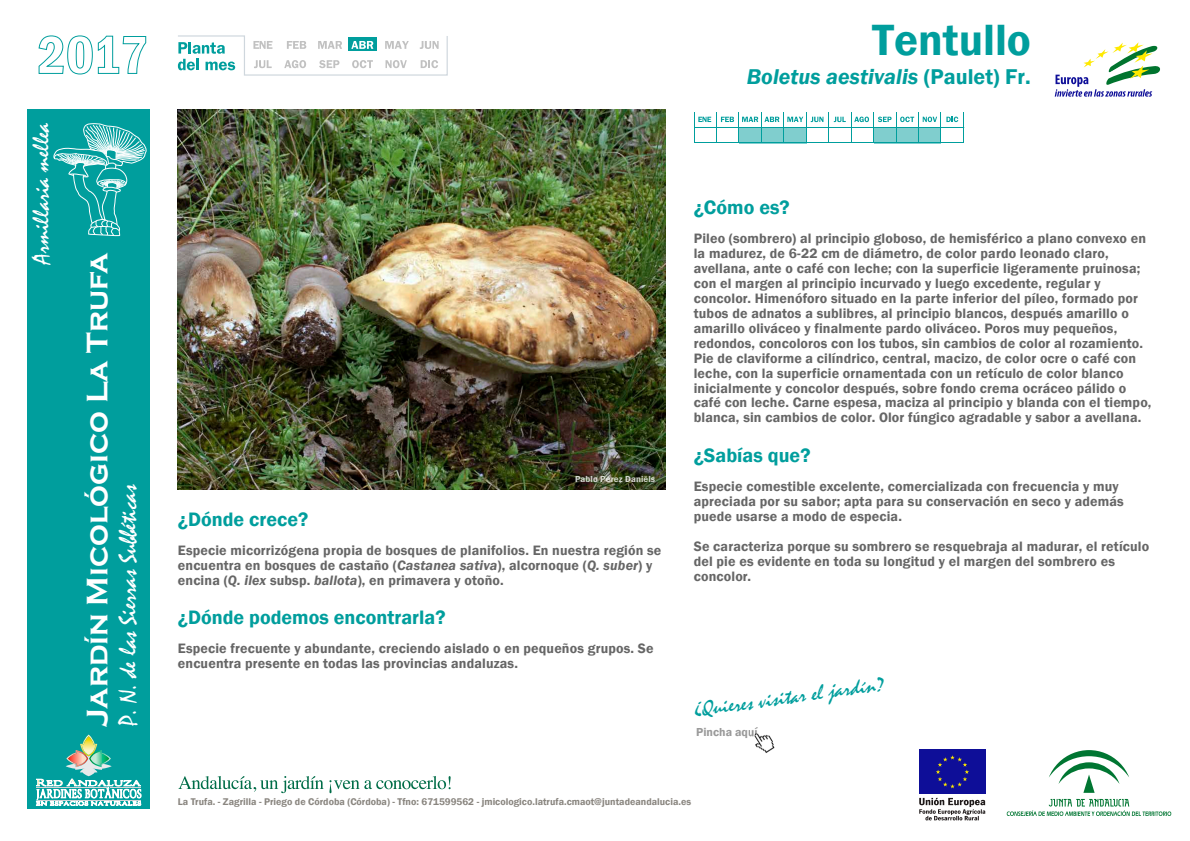
<style>
.page{position:relative;width:1190px;height:841px;background:#fff}
.page>*{position:absolute;margin:0;border:0;box-sizing:border-box;transform-origin:0 0}
.t1{font:600 45px "Franklin Gothic";color:#009e9d}
.t2{font:700 30.6px "Copperplate Gothic";color:#fff}
.t3{font:25.2px "Mistral";color:#fff}
.t4{font:24.1px "Mistral";color:#fff}
.t5{font:italic 600 22px "Franklin Gothic";letter-spacing:.005em;color:#009e9d}
.t6{font:21.8px "Mistral";color:#009e9d}
.t7{font:600 20px "Franklin Gothic";color:#009e9d}
.t8{font:600 14px/15px "Franklin Gothic";letter-spacing:.01em;color:#666}
.t9{font:600 11.9px "Franklin Gothic";color:#9a9a9a}
.t10{font:600 10px "Franklin Gothic";color:#8a8680}
.t11{font:600 9px "Franklin Gothic";letter-spacing:.01em;color:#fff}
.s1{font-style:normal}
.s2{font-style:italic}
</style>
<div class="page">
<div style="left:27px;top:109px;width:123px;height:699px;background:#009e9d"></div>
<svg style="left:53px;top:123px;width:94px;height:114px"></svg>
<img style="left:178px;top:109px;width:487px;height:380px">
<svg style="left:177px;top:35px;width:271px;height:41px"></svg>
<img style="left:750px;top:728px;width:25px;height:25px">
<svg style="left:38px;top:35px;width:109px;height:40px"></svg>
<div style="left:874px;top:127px;width:67px;height:16px;background:#80cece"></div>
<div style="left:739px;top:127px;width:68px;height:16px;background:#80cece"></div>
<svg style="left:698px;top:117px;width:13px;height:5px"></svg>
<hr style="left:694px;top:127px;width:270px;height:1px;background:#009e9d">
<hr style="left:694px;top:143px;width:270px;height:1px;background:#009e9d">
<hr style="left:694px;top:112px;width:1px;height:31px;background:#009e9d">
<hr style="left:963px;top:112px;width:1px;height:31px;background:#009e9d">
<hr style="left:716px;top:112px;width:1px;height:31px;background:#009e9d">
<hr style="left:739px;top:112px;width:1px;height:31px;background:#009e9d">
<hr style="left:761px;top:112px;width:1px;height:31px;background:#009e9d">
<hr style="left:783px;top:112px;width:1px;height:31px;background:#009e9d">
<hr style="left:806px;top:112px;width:1px;height:31px;background:#009e9d">
<hr style="left:828px;top:112px;width:1px;height:31px;background:#009e9d">
<hr style="left:851px;top:112px;width:1px;height:31px;background:#009e9d">
<hr style="left:873px;top:112px;width:1px;height:31px;background:#009e9d">
<hr style="left:896px;top:112px;width:1px;height:31px;background:#009e9d">
<hr style="left:918px;top:112px;width:1px;height:31px;background:#009e9d">
<hr style="left:941px;top:112px;width:1px;height:31px;background:#009e9d">
<svg style="left:721px;top:117px;width:13px;height:5px"></svg>
<svg style="left:742px;top:117px;width:16px;height:5px"></svg>
<svg style="left:764px;top:117px;width:15px;height:5px"></svg>
<svg style="left:787px;top:117px;width:16px;height:5px"></svg>
<svg style="left:811px;top:117px;width:12px;height:5px"></svg>
<svg style="left:834px;top:117px;width:12px;height:5px"></svg>
<svg style="left:854px;top:117px;width:15px;height:5px"></svg>
<svg style="left:878px;top:117px;width:14px;height:5px"></svg>
<svg style="left:900px;top:117px;width:14px;height:5px"></svg>
<svg style="left:923px;top:117px;width:14px;height:5px"></svg>
<svg style="left:946px;top:117px;width:12px;height:5px"></svg>
<svg style="left:1055px;top:42px;width:105px;height:55px"></svg>
<svg style="left:1049px;top:750px;width:80px;height:43px"></svg>
<svg style="left:1007px;top:799px;width:164px;height:17px"></svg>
<svg style="left:919px;top:798px;width:66px;height:22px"></svg>
<div style="left:919px;top:750px;width:66px;height:44px;background:#0e0e98"></div>
<svg style="left:936px;top:755px;width:33px;height:33px"></svg>
<svg style="left:36px;top:735px;width:105px;height:71px"></svg>
<svg style="left:178px;top:776px;width:273px;height:17px"></svg>
<h3 class="t4" style="left:27px;top:264px;width:143px;rotate:-90deg">Armillaria mellea</h3>
<h2 class="t2" style="left:80px;top:727px;width:476px;rotate:-90deg">Jardín Micológico La Trufa</h2>
<h3 class="t3" style="left:113px;top:726px;width:244px;rotate:-90deg">P. N. de las Sierras Subbéticas</h3>
<h1 class="t1" style="left:872px;top:12px;width:160px">Tentullo</h1>
<h3 class="t5" style="left:747px;top:62px;width:286px">Boletus aestivalis <span class="s1">(Paulet) Fr.</span></h3>
<p class="t11" style="left:575px;top:473px;width:81px">Pablo Pérez Daniëls</p>
<h3 class="t7" style="left:178px;top:507px;width:132px">¿Dónde crece?</h3>
<p class="t8" style="left:178px;top:543px;width:485px">Especie micorrizógena propia de bosques de planifolios. En nuestra región se encuentra en bosques de castaño (<span class="s2">Castanea sativa</span>), alcornoque (<span class="s2">Q. suber</span>) y encina (<span class="s2">Q. ilex</span> subsp. <span class="s2">ballota</span>), en primavera y otoño.</p>
<h3 class="t7" style="left:178px;top:605px;width:269px">¿Dónde podemos encontrarla?</h3>
<p class="t8" style="left:178px;top:641px;width:477px">Especie frecuente y abundante, creciendo aislado o en pequeños grupos. Se encuentra presente en todas las provincias andaluzas.</p>
<h3 class="t7" style="left:694px;top:195px;width:97px">¿Cómo es?</h3>
<p class="t8" style="left:694px;top:231px;width:459px">Pileo (sombrero) al principio globoso, de hemisférico a plano convexo en la madurez, de 6-22 cm de diámetro, de color pardo leonado claro, avellana, ante o café con leche; con la superficie ligeramente pruinosa; con el margen al principio incurvado y luego excedente, regular y concolor. Himenóforo situado en la parte inferior del píleo, formado por tubos de adnatos a sublibres, al principio blancos, después amarillo o amarillo oliváceo y finalmente pardo oliváceo. Poros muy pequeños, redondos, concoloros con los tubos, sin cambios de color al rozamiento.<br>Pie de claviforme a cilíndrico, central, macizo, de color ocre o café con leche, con la superficie ornamentada con un retículo de color blanco inicialmente y concolor después, sobre fondo crema ocráceo pálido o café con leche. Carne espesa, maciza al principio y blanda con el tiempo, blanca, sin cambios de color. Olor fúngico agradable y sabor a avellana.</p>
<h3 class="t7" style="left:694px;top:443px;width:118px">¿Sabías que?</h3>
<p class="t8" style="left:694px;top:479px;width:432px">Especie comestible excelente, comercializada con frecuencia y muy apreciada por su sabor; apta para su conservación en seco y además puede usarse a modo de especia.</p>
<p class="t8" style="left:694px;top:539px;width:457px">Se caracteriza porque su sombrero se resquebraja al madurar, el retículo del pie es evidente en toda su longitud y el margen del sombrero es concolor.</p>
<h3 class="t6" style="left:691px;top:697px;width:194px;rotate:-8deg">¿Quieres visitar el jardín?</h3>
<p class="t9" style="left:696px;top:725px;width:63px">Pincha aquí</p>
<p class="t10" style="left:178px;top:796px;width:515px">La Trufa. - Zagrilla - Priego de Córdoba (Córdoba) - Tfno: 671599562 - jmicologico.latrufa.cmaot@juntadeandalucia.es</p>
</div>
